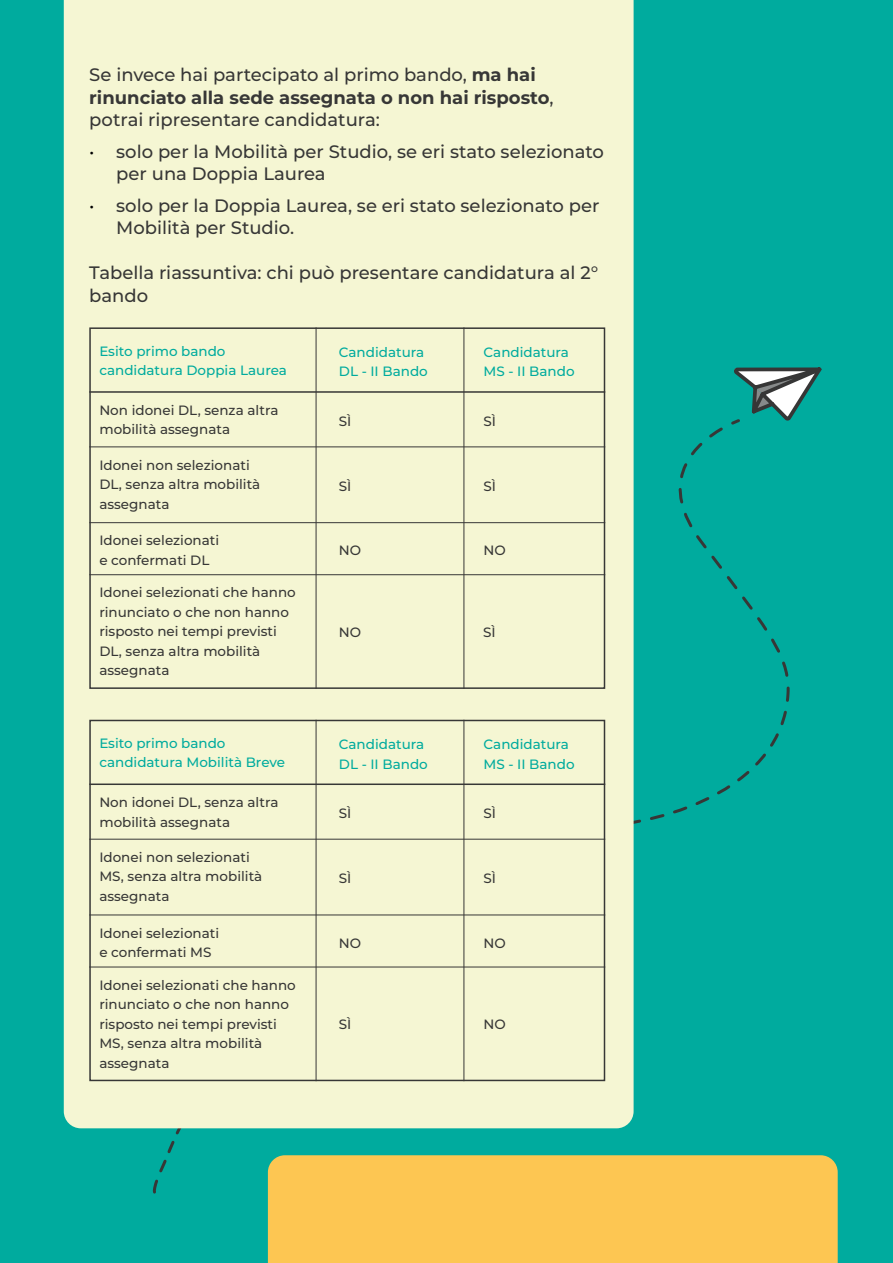
<style>
.page{position:relative;width:893px;height:1263px;background:#00ab9e}
.page>*{position:absolute;margin:0;border:0;box-sizing:border-box;transform-origin:0 0}
.t1{font:500 18px/22.5px "Montserrat";color:#373736}
.t2{font:500 13.5px/19.5px "Montserrat";color:#373736}
.t3{font:500 13.5px/19.5px "Montserrat";color:#00ab9e}
.s1{font-weight:700}
.s2{font-weight:400;color:#000}
</style>
<div class="page">
<svg style="left:634px;top:422px;width:156px;height:402px"></svg>
<svg style="left:732px;top:367px;width:90px;height:63px"></svg>
<div style="left:64px;top:0;width:570px;height:1128px;background:#f5f6d3"></div>
<div style="left:89px;top:720px;width:516px;height:361px;background:#f5f6d3;border:2px solid #373736"></div>
<hr style="left:89px;top:783px;width:516px;height:2px;background:#373736">
<hr style="left:316px;top:720px;width:1px;height:361px;background:#373736">
<hr style="left:464px;top:720px;width:1px;height:361px;background:#373736">
<hr style="left:89px;top:839px;width:516px;height:1px;background:#373736">
<hr style="left:89px;top:914px;width:516px;height:1px;background:#373736">
<hr style="left:89px;top:967px;width:516px;height:1px;background:#373736">
<div style="left:89px;top:327px;width:516px;height:362px;background:#f5f6d3;border:2px solid #373736"></div>
<hr style="left:89px;top:391px;width:516px;height:2px;background:#373736">
<hr style="left:316px;top:327px;width:1px;height:362px;background:#373736">
<hr style="left:464px;top:327px;width:1px;height:362px;background:#373736">
<hr style="left:89px;top:446px;width:516px;height:1px;background:#373736">
<hr style="left:89px;top:522px;width:516px;height:1px;background:#373736">
<hr style="left:89px;top:574px;width:516px;height:1px;background:#373736">
<div style="left:268px;top:1155px;width:570px;height:108px;background:#fdc652"></div>
<h1 class="t1" style="left:89px;top:63px;width:466px">Se invece hai partecipato al primo bando, <span class="s1">ma hai rinunciato alla sede assegnata o non hai risposto</span>, potrai ripresentare candidatura:</h1>
<h1 class="t1" style="left:116px;top:139px;width:489px;text-indent:-27px"><span class="s2">•</span> solo per la Mobilità per Studio, se eri stato selezionato per una Doppia Laurea</h1>
<h1 class="t1" style="left:116px;top:193px;width:485px;text-indent:-27px"><span class="s2">•</span> solo per la Doppia Laurea, se eri stato selezionato per<br>Mobilità per Studio.</h1>
<h1 class="t1" style="left:89px;top:261px;width:510px">Tabella riassuntiva: chi può presentare candidatura al 2° bando</h1>
<p class="t3" style="left:99px;top:340px;width:189px">Esito primo bando candidatura Doppia Laurea</p>
<p class="t2" style="left:99px;top:400px;width:181px">Non idonei DL, senza altra mobilità assegnata</p>
<p class="t2" style="left:99px;top:454px;width:163px">Idonei non selezionati<br>DL, senza altra mobilità assegnata</p>
<p class="t2" style="left:99px;top:530px;width:121px">Idonei selezionati e confermati DL</p>
<p class="t2" style="left:99px;top:582px;width:198px">Idonei selezionati che hanno rinunciato o che non hanno risposto nei tempi previsti<br>DL, senza altra mobilità assegnata</p>
<p class="t3" style="left:99px;top:733px;width:187px">Esito primo bando candidatura Mobilità Breve</p>
<p class="t2" style="left:99px;top:792px;width:181px">Non idonei DL, senza altra mobilità assegnata</p>
<p class="t2" style="left:99px;top:847px;width:164px">Idonei non selezionati<br>MS, senza altra mobilità assegnata</p>
<p class="t2" style="left:99px;top:923px;width:121px">Idonei selezionati e confermati MS</p>
<p class="t2" style="left:99px;top:975px;width:198px">Idonei selezionati che hanno rinunciato o che non hanno risposto nei tempi previsti<br>MS, senza altra mobilità assegnata</p>
<p class="t3" style="left:339px;top:342px;width:90px">Candidatura<br>DL - II Bando</p>
<p class="t2" style="left:339px;top:411px;width:14px">SÌ</p>
<p class="t2" style="left:339px;top:476px;width:14px">SÌ</p>
<p class="t2" style="left:339px;top:540px;width:24px">NO</p>
<p class="t2" style="left:339px;top:622px;width:24px">NO</p>
<p class="t3" style="left:339px;top:734px;width:90px">Candidatura<br>DL - II Bando</p>
<p class="t2" style="left:339px;top:803px;width:14px">SÌ</p>
<p class="t2" style="left:339px;top:868px;width:14px">SÌ</p>
<p class="t2" style="left:339px;top:933px;width:24px">NO</p>
<p class="t2" style="left:339px;top:1014px;width:14px">SÌ</p>
<p class="t3" style="left:484px;top:342px;width:93px">Candidatura<br>MS - II Bando</p>
<p class="t2" style="left:484px;top:411px;width:14px">SÌ</p>
<p class="t2" style="left:484px;top:476px;width:14px">SÌ</p>
<p class="t2" style="left:484px;top:540px;width:24px">NO</p>
<p class="t2" style="left:483px;top:622px;width:14px">SÌ</p>
<p class="t3" style="left:484px;top:734px;width:93px">Candidatura<br>MS - II Bando</p>
<p class="t2" style="left:484px;top:803px;width:14px">SÌ</p>
<p class="t2" style="left:484px;top:868px;width:14px">SÌ</p>
<p class="t2" style="left:484px;top:933px;width:24px">NO</p>
<p class="t2" style="left:484px;top:1014px;width:24px">NO</p>
</div>
